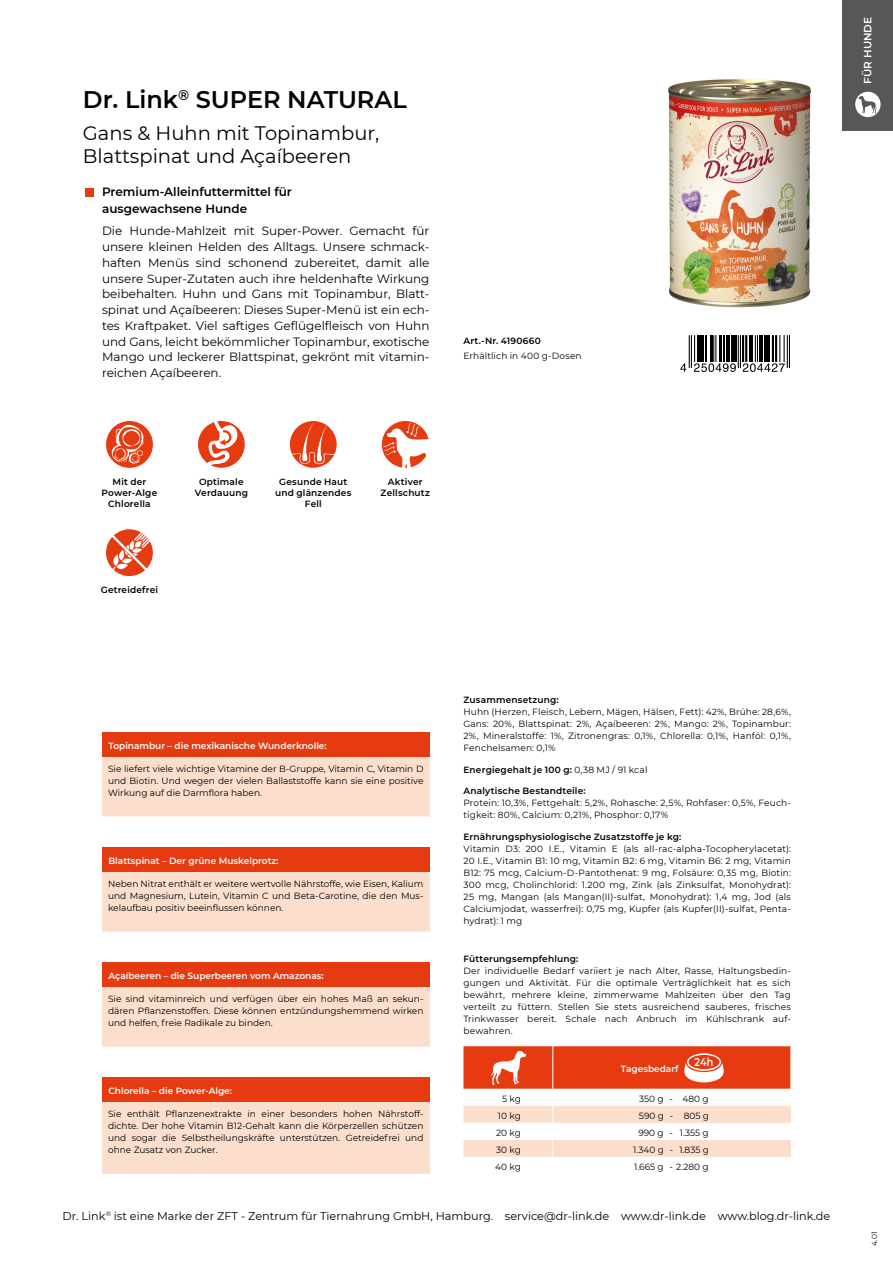
<style>
.page{position:relative;width:893px;height:1263px;background:#fff}
.page>*{position:absolute;margin:0;border:0;box-sizing:border-box;transform-origin:0 0}
.t1{font:600 24px "Montserrat";color:#000}
.t2{font:19.5px/23.4px "Montserrat";color:#000}
.t3{font:12px/15.8px "Montserrat";color:#000;text-align:justify}
.t4{font:600 12px/16.5px "Montserrat";color:#000}
.t5{font:11.25px "Montserrat";color:#000}
.t6{font:600 11.25px "Montserrat";color:#fff;scale:.84 1}
.t7{font:600 10.5px "Montserrat";color:#fff}
.t8{font:9px/12px "Montserrat";color:#000;text-align:justify}
.t9{font:600 9px/10.8px "Montserrat";letter-spacing:.02em;color:#000;text-align:center}
.t10{font:600 9px "Montserrat";color:#fff}
.t11{font:7.5px "Montserrat";color:#000}
.s1{font-weight:400}
</style>
<div class="page">
<div style="left:85px;top:188px;width:9px;height:8px;background:#e63b11"></div>
<div style="left:102px;top:1077px;width:327px;height:26px;background:#e63b11"></div>
<div style="left:102px;top:1103px;width:327px;height:71px;background:#fcdecd"></div>
<div style="left:102px;top:732px;width:327px;height:25px;background:#e63b11"></div>
<div style="left:102px;top:757px;width:327px;height:60px;background:#fcdecd"></div>
<div style="left:102px;top:847px;width:327px;height:25px;background:#e63b11"></div>
<div style="left:102px;top:872px;width:327px;height:60px;background:#fcdecd"></div>
<div style="left:102px;top:962px;width:327px;height:26px;background:#e63b11"></div>
<div style="left:102px;top:988px;width:327px;height:59px;background:#fcdecd"></div>
<svg style="left:198px;top:421px;width:47px;height:47px"></svg>
<svg style="left:290px;top:421px;width:47px;height:47px"></svg>
<svg style="left:106px;top:529px;width:47px;height:47px"></svg>
<div style="left:106px;top:421px;width:47px;height:47px;background:#e63b11;border-radius:50%"></div>
<svg style="left:112px;top:425px;width:32px;height:38px"></svg>
<svg style="left:382px;top:421px;width:47px;height:47px"></svg>
<img style="left:668px;top:52px;width:212px;height:256px">
<div style="left:843px;top:0;width:50px;height:130px;background:#575756"></div>
<svg style="left:855px;top:92px;width:26px;height:25px"></svg>
<hr style="left:691px;top:335px;width:1px;height:33px;background:#000">
<hr style="left:689px;top:335px;width:1px;height:33px;background:#000">
<hr style="left:733px;top:335px;width:4px;height:27px;background:#000">
<hr style="left:740px;top:335px;width:1px;height:33px;background:#000">
<hr style="left:738px;top:335px;width:1px;height:33px;background:#000">
<hr style="left:742px;top:335px;width:2px;height:27px;background:#000">
<hr style="left:789px;top:335px;width:1px;height:33px;background:#000">
<hr style="left:787px;top:335px;width:1px;height:33px;background:#000">
<svg style="left:680px;top:363px;width:6px;height:9px"></svg>
<svg style="left:694px;top:335px;width:42px;height:37px"></svg>
<svg style="left:743px;top:335px;width:42px;height:37px"></svg>
<svg style="left:463px;top:1046px;width:328px;height:111px"></svg>
<h1 class="t1" style="left:83px;top:83px;width:325px">Dr. Link<sup>®</sup> SUPER NATURAL</h1>
<h2 class="t2" style="left:83px;top:120px;width:298px">Gans &amp; Huhn mit Topinambur,<br>Blattspinat und Açaíbeeren</h2>
<h3 class="t4" style="left:102px;top:183px;width:191px">Premium-Alleinfuttermittel für ausgewachsene Hunde</h3>
<p class="t3" style="left:102px;top:223px;width:329px">Die Hunde-Mahlzeit mit Super-Power. Gemacht für unsere kleinen Helden des Alltags. Unsere schmack&shy;haften Menüs sind schonend zubereitet, damit alle unsere Super-Zutaten auch ihre heldenhafte Wirkung beibehalten. Huhn und Gans mit Topinambur, Blatt&shy;spinat und Açaíbeeren: Dieses Super-Menü ist ein ech&shy;tes Kraftpaket. Viel saftiges Geflügelfleisch von Huhn und Gans, leicht bekömmlicher Topinambur, exotische Mango und leckerer Blattspinat, gekrönt mit vitamin&shy;reichen Açaíbeeren.</p>
<p class="t9" style="left:463px;top:335px;width:79px">Art.-Nr. 4190660</p>
<p class="t8" style="left:463px;top:349px;width:120px">Erhältlich in 400 g-Dosen</p>
<p class="t9" style="left:102px;top:476px;width:57px">Mit der<br>Power-Alge<br>Chlorella</p>
<p class="t9" style="left:101px;top:584px;width:59px">Getreidefrei</p>
<p class="t9" style="left:195px;top:476px;width:55px">Optimale<br>Verdauung</p>
<p class="t9" style="left:381px;top:476px;width:51px">Aktiver<br>Zellschutz</p>
<p class="t9" style="left:275px;top:476px;width:78px">Gesunde Haut und glänzendes<br>Fell</p>
<p class="t7" style="left:860px;top:83px;width:68px;rotate:-90deg">FÜR HUNDE</p>
<p class="t10" style="left:108px;top:739px;width:220px">Topinambur – die mexikanische Wunderknolle:</p>
<p class="t8" style="left:108px;top:763px;width:317px">Sie liefert viele wichtige Vitamine der B-Gruppe, Vitamin C, Vitamin D und Biotin. Und wegen der vielen Ballaststoffe kann sie eine positive Wirkung auf die Darmflora haben.</p>
<p class="t10" style="left:108px;top:855px;width:172px">Blattspinat – Der grüne Muskelprotz:</p>
<p class="t8" style="left:108px;top:878px;width:317px">Neben Nitrat enthält er weitere wertvolle Nährstoffe, wie Eisen, Kalium und Magnesium, Lutein, Vitamin C und Beta-Carotine, die den Mus&shy;kelaufbau positiv beeinflussen können.</p>
<p class="t10" style="left:108px;top:970px;width:217px">Açaíbeeren – die Superbeeren vom Amazonas:</p>
<p class="t8" style="left:108px;top:993px;width:317px">Sie sind vitaminreich und verfügen über ein hohes Maß an sekun&shy;dären Pflanzenstoffen. Diese können entzündungshemmend wirken und helfen, freie Radikale zu binden.</p>
<p class="t10" style="left:108px;top:1085px;width:125px">Chlorella – die Power-Alge:</p>
<p class="t8" style="left:108px;top:1108px;width:317px">Sie enthält Pflanzenextrakte in einer besonders hohen Nährstoff&shy;dichte. Der hohe Vitamin B12-Gehalt kann die Körperzellen schützen und sogar die Selbstheilungskräfte unterstützen. Getreidefrei und ohne Zusatz von Zucker.</p>
<p class="t9" style="left:463px;top:694px;width:97px">Zusammensetzung:</p>
<p class="t8" style="left:463px;top:706px;width:329px">Huhn (Herzen, Fleisch, Lebern, Mägen, Hälsen, Fett): 42%, Brühe: 28,6%, Gans: 20%, Blattspinat: 2%, Açaíbeeren: 2%, Mango: 2%, Topinambur:<br>2%, Mineralstoffe: 1%, Zitronengras: 0,1%, Chlorella: 0,1%, Hanföl: 0,1%, Fenchelsamen: 0,1%</p>
<p class="t9" style="left:463px;top:764px;width:185px">Energiegehalt je 100 g: <span class="s1">0,38 MJ / 91 kcal</span></p>
<p class="t9" style="left:463px;top:785px;width:124px">Analytische Bestandteile:</p>
<p class="t8" style="left:463px;top:797px;width:329px">Protein: 10,3%, Fettgehalt: 5,2%, Rohasche: 2,5%, Rohfaser: 0,5%, Feuch&shy;tigkeit: 80%, Calcium: 0,21%, Phosphor: 0,17%</p>
<p class="t9" style="left:463px;top:831px;width:219px">Ernährungsphysiologische Zusatzstoffe je kg:</p>
<p class="t8" style="left:463px;top:842px;width:329px">Vitamin D3: 200 I.E., Vitamin E (als all-rac-alpha-Tocopherylacetat):<br>20 I.E., Vitamin B1: 10 mg, Vitamin B2: 6 mg, Vitamin B6: 2 mg, Vitamin B12: 75 mcg, Calcium-D-Pantothenat: 9 mg, Folsäure: 0,35 mg, Biotin:<br>300 mcg, Cholinchlorid: 1.200 mg, Zink (als Zinksulfat, Monohydrat):<br>25 mg, Mangan (als Mangan(II)-sulfat, Monohydrat): 1,4 mg, Jod (als Calciumjodat, wasserfrei): 0,75 mg, Kupfer (als Kupfer(II)-sulfat, Penta&shy;hydrat): 1 mg</p>
<p class="t9" style="left:463px;top:953px;width:116px">Fütterungsempfehlung:</p>
<p class="t8" style="left:463px;top:964px;width:329px">Der individuelle Bedarf variiert je nach Alter, Rasse, Haltungsbedin&shy;gungen und Aktivität. Für die optimale Verträglichkeit hat es sich bewährt, mehrere kleine, zimmerwame Mahlzeiten über den Tag verteilt zu füttern. Stellen Sie stets ausreichend sauberes, frisches Trinkwasser bereit. Schale nach Anbruch im Kühlschrank auf&shy;bewahren.</p>
<p class="t10" style="left:621px;top:1062px;width:59px">Tagesbedarf</p>
<p class="t6" style="left:695px;top:1054px;width:24px">24h</p>
<p class="t8" style="left:502px;top:1092px;width:20px">5 kg</p>
<p class="t8" style="left:639px;top:1092px;width:71px">350 g - 480 g</p>
<p class="t8" style="left:498px;top:1109px;width:24px">10 kg</p>
<p class="t8" style="left:639px;top:1109px;width:72px">590 g - 805 g</p>
<p class="t8" style="left:496px;top:1126px;width:26px">20 kg</p>
<p class="t8" style="left:638px;top:1126px;width:72px">990 g - 1.355 g</p>
<p class="t8" style="left:496px;top:1143px;width:26px">30 kg</p>
<p class="t8" style="left:633px;top:1143px;width:77px">1.340 g - 1.835 g</p>
<p class="t8" style="left:495px;top:1160px;width:27px">40 kg</p>
<p class="t8" style="left:634px;top:1160px;width:76px">1.665 g - 2.280 g</p>
<p class="t5" style="left:63px;top:1208px;width:769px">Dr. Link<sup>®</sup> ist eine Marke der ZFT - Zentrum für Tiernahrung GmbH, Hamburg. service@dr-link.de www.dr-link.de www.blog.dr-link.de</p>
<p class="t11" style="left:869px;top:1246px;width:16px;rotate:-90deg">4.01</p>
</div>
